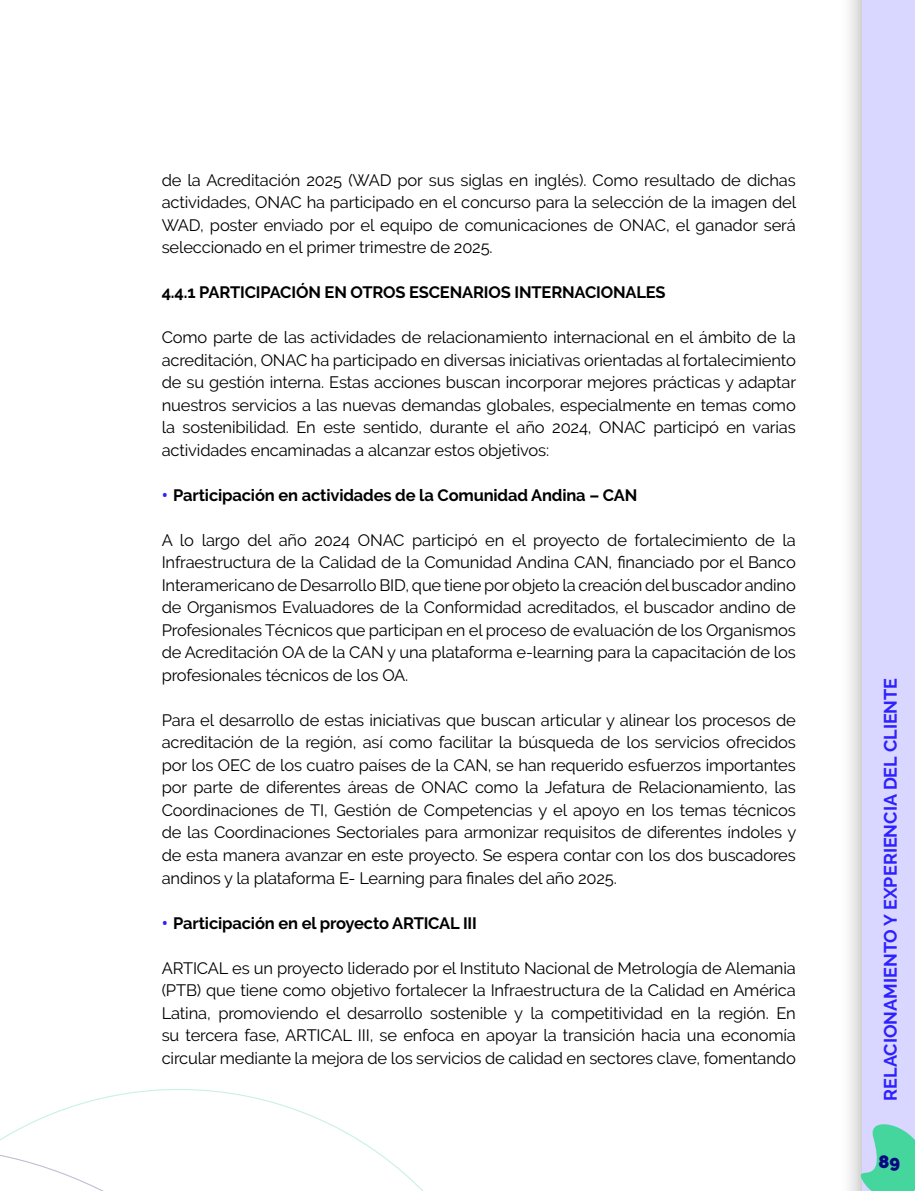
<style>
.page{position:relative;width:915px;height:1191px;background:#fff}
.page>*{position:absolute;margin:0;border:0;box-sizing:border-box;transform-origin:0 0}
.t1{font:700 18px "Raleway";color:#2e21ff}
.t2{font:900 18px "Raleway";color:#0a0a80}
.t3{font:16.5px/22.5px "Raleway";letter-spacing:-.01em;color:#000;text-align:justify}
.t4{font:700 16.5px "Raleway";letter-spacing:-.01em;color:#000}
.s1{color:#2e21ff}
</style>
<div class="page">
<div style="left:838px;top:0;width:76px;height:1191px;background:#000;opacity:.4"></div>
<div style="left:862px;top:0;width:52px;height:1191px;background:#d9d6ff"></div>
<svg style="left:853px;top:1115px;width:61px;height:76px"></svg>
<svg style="left:0;top:1089px;width:424px;height:102px"></svg>
<p class="t3" style="left:162px;top:168px;width:636px">de la Acreditación 2025 (WAD por sus siglas en inglés). Como resultado de dichas actividades, ONAC ha participado en el concurso para la selección de la imagen del WAD, poster enviado por el equipo de comunicaciones de ONAC, el ganador será seleccionado en el primer trimestre de 2025.</p>
<p class="t4" style="left:162px;top:283px;width:505px">4.4.1 PARTICIPACIÓN EN OTROS ESCENARIOS INTERNACIONALES</p>
<p class="t3" style="left:162px;top:326px;width:635px">Como parte de las actividades de relacionamiento internacional en el ámbito de la acreditación, ONAC ha participado en diversas iniciativas orientadas al fortalecimiento de su gestión interna. Estas acciones buscan incorporar mejores prácticas y adaptar nuestros servicios a las nuevas demandas globales, especialmente en temas como la sostenibilidad. En este sentido, durante el año 2024, ONAC participó en varias actividades encaminadas a alcanzar estos objetivos:</p>
<p class="t4" style="left:162px;top:485px;width:477px"><span class="s1">•</span> Participación en actividades de la Comunidad Andina – CAN</p>
<p class="t3" style="left:162px;top:529px;width:635px">A lo largo del año 2024 ONAC participó en el proyecto de fortalecimiento de la Infraestructura de la Calidad de la Comunidad Andina CAN, 昀椀nanciado por el Banco Interamericano de Desarrollo BID, que tiene por objeto la creación del buscador andino de Organismos Evaluadores de la Conformidad acreditados, el buscador andino de Profesionales Técnicos que participan en el proceso de evaluación de los Organismos de Acreditación OA de la CAN y una plataforma e-learning para la capacitación de los profesionales técnicos de los OA.</p>
<p class="t3" style="left:162px;top:709px;width:636px">Para el desarrollo de estas iniciativas que buscan articular y alinear los procesos de acreditación de la región, así como facilitar la búsqueda de los servicios ofrecidos por los OEC de los cuatro países de la CAN, se han requerido esfuerzos importantes por parte de diferentes áreas de ONAC como la Jefatura de Relacionamiento, las Coordinaciones de TI, Gestión de Competencias y el apoyo en los temas técnicos de las Coordinaciones Sectoriales para armonizar requisitos de diferentes índoles y de esta manera avanzar en este proyecto. Se espera contar con los dos buscadores andinos y la plataforma E- Learning para 昀椀nales del año 2025.</p>
<p class="t4" style="left:162px;top:913px;width:316px"><span class="s1">•</span> Participación en el proyecto ARTICAL III</p>
<p class="t3" style="left:162px;top:956px;width:635px">ARTICAL es un proyecto liderado por el Instituto Nacional de Metrología de Alemania (PTB) que tiene como objetivo fortalecer la Infraestructura de la Calidad en América Latina, promoviendo el desarrollo sostenible y la competitividad en la región. En su tercera fase, ARTICAL III, se enfoca en apoyar la transición hacia una economía circular mediante la mejora de los servicios de calidad en sectores clave, fomentando</p>
<p class="t1" style="left:880px;top:1100px;width:424px;rotate:-90deg">RELACIONAMIENTO Y EXPERIENCIA DEL CLIENTE</p>
<p class="t2" style="left:878px;top:1151px;width:23px">89</p>
</div>
